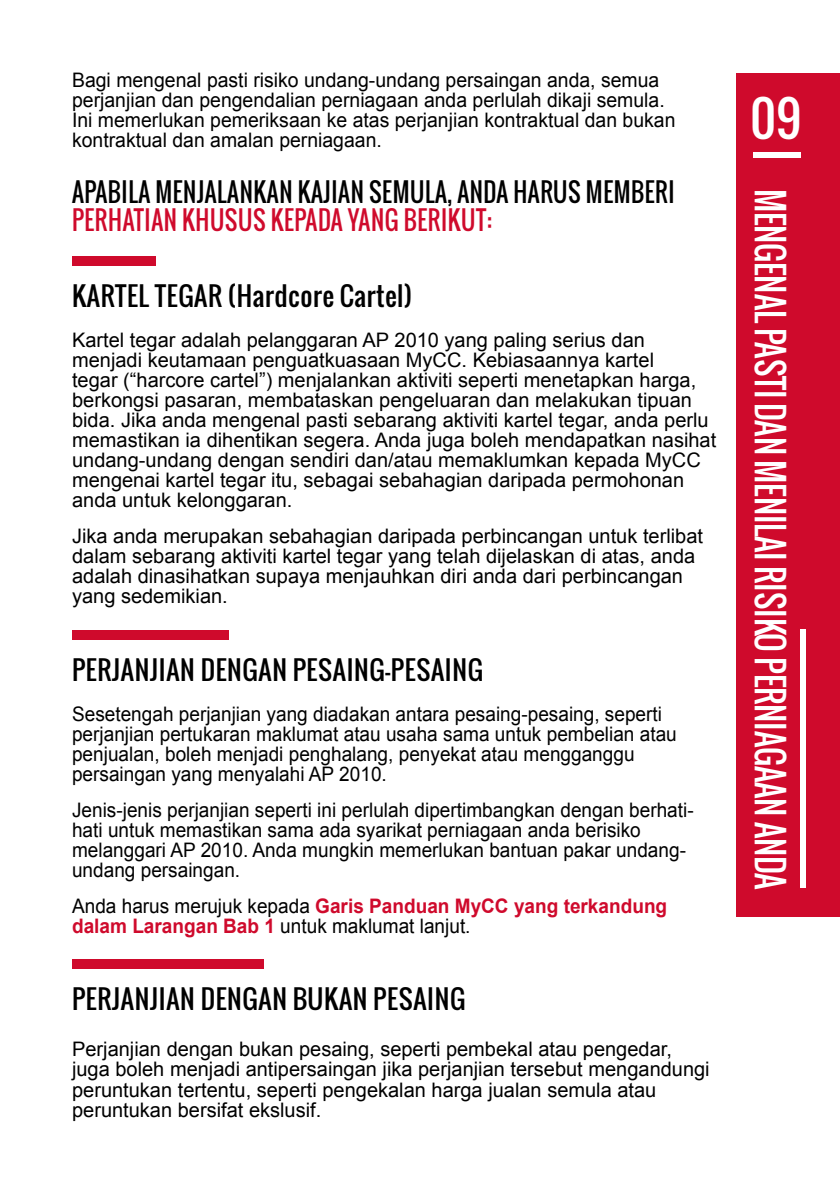
<style>
.page{position:relative;width:840px;height:1191px;background:#fff}
.page>*{position:absolute;margin:0;border:0;box-sizing:border-box;transform-origin:0 0}
.t1{font:48px "Oswald";color:#fff}
.t2{font:36px "Oswald";letter-spacing:-.005em;color:#fff;scale:.9 1}
.t3{font:26px "Oswald";letter-spacing:.025em;color:#000}
.t4{font:26px "Oswald";letter-spacing:.025em;color:#000;scale:.9 1}
.t5{font:26px "Oswald";letter-spacing:.025em;color:#cf0a2c;scale:.9 1}
.t6{font:20px/20px "Arial";color:#000}
.t7{font:20px/20px "Arial";color:#000;scale:.95 1}
.t8{font:700 20px/20px "Arial";color:#cf0a2c;scale:.95 1}
.s1{font-weight:400;color:#000}
</style>
<div class="page">
<div style="left:72px;top:256px;width:83px;height:10px;background:#cf0a2c"></div>
<div style="left:72px;top:958px;width:191px;height:10px;background:#cf0a2c"></div>
<div style="left:72px;top:630px;width:156px;height:9px;background:#cf0a2c"></div>
<div style="left:735px;top:73px;width:104px;height:843px;background:#cf0a2c"></div>
<div style="left:799px;top:629px;width:6px;height:258px;background:#fff"></div>
<div style="left:753px;top:152px;width:47px;height:6px;background:#fff"></div>
<p class="t6" style="left:72px;top:70px;width:604px">Bagi mengenal pasti risiko undang-undang persaingan anda, semua perjanjian dan pengendalian perniagaan anda perlulah dikaji semula.<br>Ini memerlukan pemeriksaan ke atas perjanjian kontraktual dan bukan kontraktual dan amalan perniagaan.</p>
<h3 class="t4" style="left:72px;top:172px;width:670px">APABILA MENJALANKAN KAJIAN SEMULA, ANDA HARUS MEMBERI</h3>
<h3 class="t5" style="left:72px;top:200px;width:467px">PERHATIAN KHUSUS KEPADA YANG BERIKUT:</h3>
<h3 class="t3" style="left:72px;top:276px;width:341px">KARTEL TEGAR (Hardcore Cartel)</h3>
<p class="t6" style="left:72px;top:330px;width:645px">Kartel tegar adalah pelanggaran AP 2010 yang paling serius dan menjadi keutamaan penguatkuasaan MyCC. Kebiasaannya kartel<br>tegar (“harcore cartel”) menjalankan aktiviti seperti menetapkan harga, berkongsi pasaran, membataskan pengeluaran dan melakukan tipuan bida. Jika anda mengenal pasti sebarang aktiviti kartel tegar, anda perlu memastikan ia dihentikan segera. Anda juga boleh mendapatkan nasihat undang-undang dengan sendiri dan/atau memaklumkan kepada MyCC mengenai kartel tegar itu, sebagai sebahagian daripada permohonan anda untuk kelonggaran.</p>
<p class="t6" style="left:72px;top:526px;width:632px">Jika anda merupakan sebahagian daripada perbincangan untuk terlibat dalam sebarang aktiviti kartel tegar yang telah dijelaskan di atas, anda adalah dinasihatkan supaya menjauhkan diri anda dari perbincangan yang sedemikian.</p>
<h3 class="t3" style="left:72px;top:650px;width:412px">PERJANJIAN DENGAN PESAING-PESAING</h3>
<p class="t7" style="left:72px;top:704px;width:637px">Sesetengah perjanjian yang diadakan antara pesaing-pesaing, seperti perjanjian pertukaran maklumat atau usaha sama untuk pembelian atau penjualan, boleh menjadi penghalang, penyekat atau mengganggu persaingan yang menyalahi AP 2010.</p>
<p class="t7" style="left:72px;top:800px;width:655px">Jenis-jenis perjanjian seperti ini perlulah dipertimbangkan dengan berhati&shy;hati untuk memastikan sama ada syarikat perniagaan anda berisiko melanggari AP 2010. Anda mungkin memerlukan bantuan pakar undang&shy;undang persaingan.</p>
<p class="t8" style="left:72px;top:896px;width:627px"><span class="s1">Anda harus merujuk kepada</span> Garis Panduan MyCC yang terkandung dalam Larangan Bab 1 <span class="s1">untuk maklumat lanjut.</span></p>
<h3 class="t3" style="left:72px;top:979px;width:394px">PERJANJIAN DENGAN BUKAN PESAING</h3>
<p class="t6" style="left:72px;top:1039px;width:638px">Perjanjian dengan bukan pesaing, seperti pembekal atau pengedar, juga boleh menjadi antipersaingan jika perjanjian tersebut mengandungi peruntukan tertentu, seperti pengekalan harga jualan semula atau peruntukan bersifat ekslusif.</p>
<h1 class="t1" style="left:750px;top:83px;width:52px">09</h1>
<h2 class="t2" style="left:797px;top:188px;width:780px;rotate:90deg">MENGENAL PASTI DAN MENILAI RISIKO PERNIAGAAN ANDA</h2>
</div>
